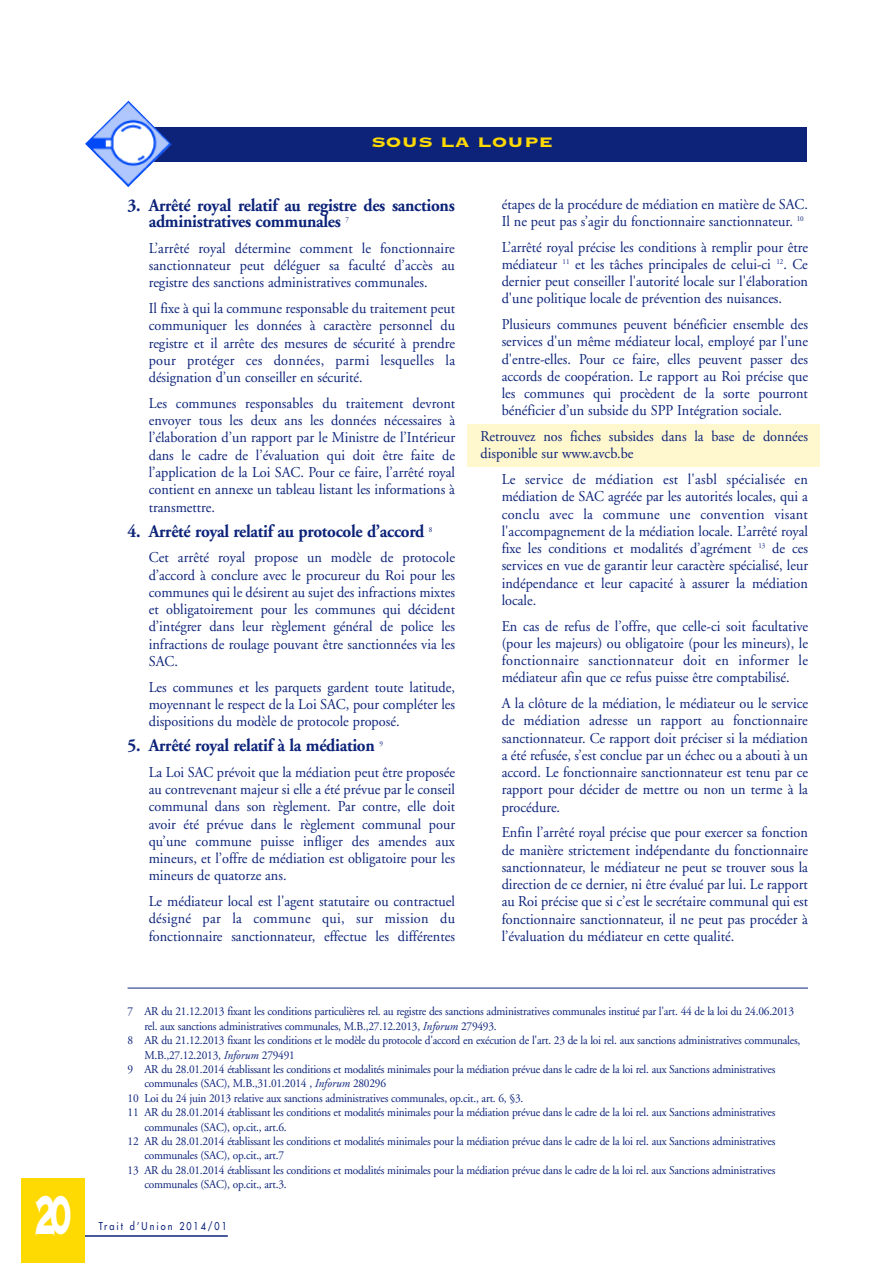
<style>
.page{position:relative;width:893px;height:1263px;background:#fff}
.page>*{position:absolute;margin:0;border:0;box-sizing:border-box;transform-origin:0 0}
.t1{font:72px "Copperplate Thirty Three BC";color:#fff;scale:.5 1}
.t2{font:700 18px/16.5px "Adobe Garamond";letter-spacing:-.015em;color:#0c2379;scale:.95 1}
.t3{font:18px "Copperplate Thirty Three BC";color:#ffd902;scale:1.2 1}
.t4{font:15px/17.2px "Adobe Garamond";color:#0c2379;text-align:justify;scale:.95 1}
.t5{font:12px "Adobe Garamond";letter-spacing:-.02em;color:#0c2379;scale:.95 1}
.t6{font:10.5px "Futura";letter-spacing:.22em;color:#0c2379;scale:.87 1}
.t7{font:7.5px "Adobe Garamond";color:#0c2379;scale:.95 1}
.s1{font-style:italic}
</style>
<div class="page">
<hr style="left:77px;top:1235px;width:151px;height:1px;background:#0c2379">
<div style="left:21px;top:1178px;width:64px;height:85px;background:#ffd902"></div>
<div style="left:467px;top:424px;width:353px;height:43px;background:#fff7cd"></div>
<div style="left:117px;top:127px;width:690px;height:34px;background:#0c2379"></div>
<img style="left:85px;top:101px;width:87px;height:86px">
<hr style="left:128px;top:988px;width:680px;height:1px;background:#0c2379">
<h1 class="t1" style="left:34px;top:1166px;width:76px">20</h1>
<p class="t3" style="left:372px;top:131px;width:153px">SOUS LA LOUPE</p>
<p class="t2" style="left:149px;top:198px;width:324px;text-indent:-21px">3. Arrêté royal relatif au registre des sanctions administratives communales</p>
<p class="t7" style="left:345px;top:217px;width:5px">7</p>
<p class="t4" style="left:149px;top:241px;width:324px">L’arrêté royal détermine comment le fonctionnaire sanctionnateur peut déléguer sa faculté d’accès au registre des sanctions administratives communales.</p>
<p class="t4" style="left:149px;top:301px;width:324px">Il fixe à qui la commune responsable du traitement peut communiquer les données à caractère personnel du registre et il arrête des mesures de sécurité à prendre pour protéger ces données, parmi lesquelles la désignation d’un conseiller en sécurité.</p>
<p class="t4" style="left:149px;top:396px;width:324px">Les communes responsables du traitement devront envoyer tous les deux ans les données nécessaires à l’élaboration d’un rapport par le Ministre de l’Intérieur dans le cadre de l’évaluation qui doit être faite de l’application de la Loi SAC. Pour ce faire, l’arrêté royal contient en annexe un tableau listant les informations à transmettre.</p>
<p class="t2" style="left:128px;top:524px;width:314px">4. Arrêté royal relatif au protocole d’accord</p>
<p class="t7" style="left:429px;top:526px;width:5px">8</p>
<p class="t4" style="left:149px;top:550px;width:324px">Cet arrêté royal propose un modèle de protocole d’accord à conclure avec le procureur du Roi pour les communes qui le désirent au sujet des infractions mixtes et obligatoirement pour les communes qui décident d’intégrer dans leur règlement général de police les infractions de roulage pouvant être sanctionnées via les SAC.</p>
<p class="t4" style="left:149px;top:679px;width:324px">Les communes et les parquets gardent toute latitude, moyennant le respect de la Loi SAC, pour compléter les dispositions du modèle de protocole proposé.</p>
<p class="t2" style="left:128px;top:739px;width:262px">5. Arrêté royal relatif à la médiation</p>
<p class="t7" style="left:379px;top:741px;width:5px">9</p>
<p class="t4" style="left:149px;top:765px;width:324px">La Loi SAC prévoit que la médiation peut être proposée au contrevenant majeur si elle a été prévue par le conseil communal dans son règlement. Par contre, elle doit avoir été prévue dans le règlement communal pour qu’une commune puisse infliger des amendes aux mineurs, et l’offre de médiation est obligatoire pour les mineurs de quatorze ans.</p>
<p class="t4" style="left:149px;top:894px;width:324px">Le médiateur local est l'agent statutaire ou contractuel désigné par la commune qui, sur mission du fonctionnaire sanctionnateur, effectue les différentes</p>
<p class="t4" style="left:502px;top:196px;width:324px">étapes de la procédure de médiation en matière de SAC.<br>Il ne peut pas s’agir du fonctionnaire sanctionnateur. <sup>10</sup></p>
<p class="t4" style="left:502px;top:239px;width:324px">L’arrêté royal précise les conditions à remplir pour être médiateur <sup>11</sup> et les tâches principales de celui-ci <sup>12</sup>. Ce dernier peut conseiller l'autorité locale sur l'élaboration d'une politique locale de prévention des nuisances.</p>
<p class="t4" style="left:502px;top:317px;width:324px">Plusieurs communes peuvent bénéficier ensemble des services d'un même médiateur local, employé par l'une d'entre-elles. Pour ce faire, elles peuvent passer des accords de coopération. Le rapport au Roi précise que les communes qui procèdent de la sorte pourront bénéficier d’un subside du SPP Intégration sociale.</p>
<p class="t4" style="left:480px;top:429px;width:346px">Retrouvez nos fiches subsides dans la base de données disponible sur www.avcb.be</p>
<p class="t4" style="left:502px;top:472px;width:324px">Le service de médiation est l'asbl spécialisée en médiation de SAC agréée par les autorités locales, qui a conclu avec la commune une convention visant l'accompagnement de la médiation locale. L’arrêté royal fixe les conditions et modalités d’agrément <sup>13</sup> de ces services en vue de garantir leur caractère spécialisé, leur indépendance et leur capacité à assurer la médiation locale.</p>
<p class="t4" style="left:502px;top:618px;width:324px">En cas de refus de l’offre, que celle-ci soit facultative (pour les majeurs) ou obligatoire (pour les mineurs), le fonctionnaire sanctionnateur doit en informer le médiateur afin que ce refus puisse être comptabilisé.</p>
<p class="t4" style="left:502px;top:696px;width:324px">A la clôture de la médiation, le médiateur ou le service de médiation adresse un rapport au fonctionnaire sanctionnateur. Ce rapport doit préciser si la médiation a été refusée, s’est conclue par un échec ou a abouti à un accord. Le fonctionnaire sanctionnateur est tenu par ce rapport pour décider de mettre ou non un terme à la procédure.</p>
<p class="t4" style="left:502px;top:825px;width:324px">Enfin l’arrêté royal précise que pour exercer sa fonction de manière strictement indépendante du fonctionnaire sanctionnateur, le médiateur ne peut se trouver sous la direction de ce dernier, ni être évalué par lui. Le rapport au Roi précise que si c’est le secrétaire communal qui est fonctionnaire sanctionnateur, il ne peut pas procéder à l’évaluation du médiateur en cette qualité.</p>
<p class="t5" style="left:128px;top:1007px;width:703px">7 AR du 21.12.2013 fixant les conditions particulières rel. au registre des sanctions administratives communales institué par l'art. 44 de la loi du 24.06.2013</p>
<p class="t5" style="left:144px;top:1021px;width:372px">rel. aux sanctions administratives communales, M.B.,27.12.2013, <span class="s1">Inforum</span> 279493.</p>
<p class="t5" style="left:128px;top:1036px;width:710px">8 AR du 21.12.2013 fixant les conditions et le modèle du protocole d'accord en exécution de l'art. 23 de la loi rel. aux sanctions administratives communales,</p>
<p class="t5" style="left:144px;top:1050px;width:160px">M.B.,27.12.2013, <span class="s1">Inforum</span> 279491</p>
<p class="t5" style="left:128px;top:1064px;width:683px">9 AR du 28.01.2014 établissant les conditions et modalités minimales pour la médiation prévue dans le cadre de la loi rel. aux Sanctions administratives</p>
<p class="t5" style="left:144px;top:1079px;width:256px">communales (SAC), M.B.,31.01.2014 , <span class="s1">Inforum</span> 280296</p>
<p class="t5" style="left:128px;top:1093px;width:418px">10 Loi du 24 juin 2013 relative aux sanctions administratives communales, op.cit., art. 6, §3.</p>
<p class="t5" style="left:128px;top:1108px;width:683px">11 AR du 28.01.2014 établissant les conditions et modalités minimales pour la médiation prévue dans le cadre de la loi rel. aux Sanctions administratives</p>
<p class="t5" style="left:144px;top:1122px;width:151px">communales (SAC), op.cit., art.6.</p>
<p class="t5" style="left:128px;top:1136px;width:683px">12 AR du 28.01.2014 établissant les conditions et modalités minimales pour la médiation prévue dans le cadre de la loi rel. aux Sanctions administratives</p>
<p class="t5" style="left:144px;top:1151px;width:148px">communales (SAC), op.cit., art.7</p>
<p class="t5" style="left:128px;top:1165px;width:683px">13 AR du 28.01.2014 établissant les conditions et modalités minimales pour la médiation prévue dans le cadre de la loi rel. aux Sanctions administratives</p>
<p class="t5" style="left:144px;top:1180px;width:151px">communales (SAC), op.cit., art.3.</p>
<p class="t6" style="left:99px;top:1221px;width:149px">Trait d’Union 2014/01</p>
</div>
